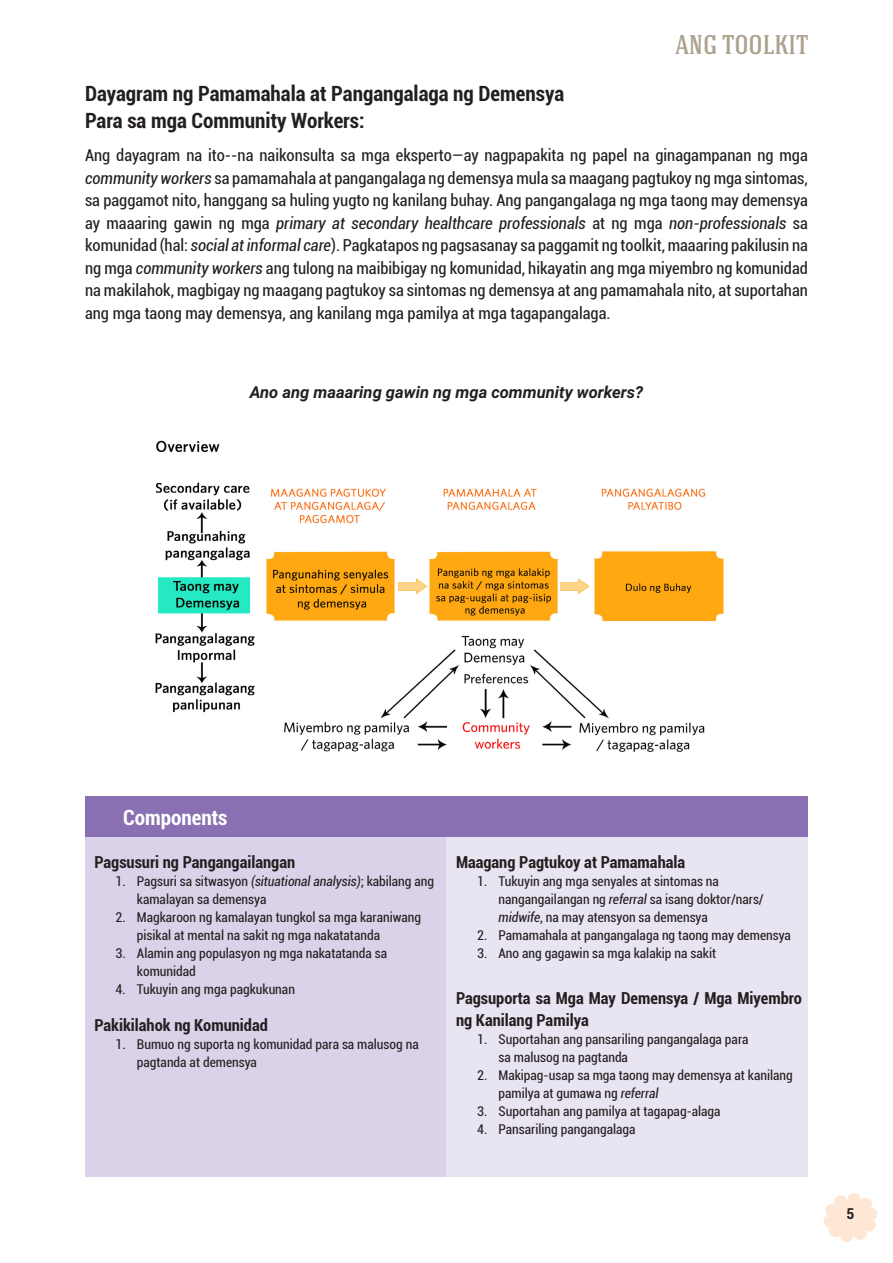
<style>
.page{position:relative;width:893px;height:1263px;background:#fff}
.page>*{position:absolute;margin:0;border:0;box-sizing:border-box;transform-origin:0 0}
.CHAPTER_HEADER{font:500 27px "Hagin Caps";color:#aba18e}
.DIAGRAM_HEADER{font:700 condensed 21px "Roboto";color:#231f20}
.DIAGRAM_HEADER-2{font:700 condensed 21px "Roboto";color:#fff}
.PARAGRAPH_BLACK{font:condensed 16.5px/22.5px "Roboto";color:#231f20;text-align:justify}
.PARAGRAPH_BLACK-2{font:700 condensed 16.5px/22.5px "Roboto";color:#231f20}
.DIAGRAM_TITLE{font:italic 700 16.5px "Roboto";color:#231f20}
.t1{font:700 condensed 15px "Roboto";color:#231f20}
.t2{font:condensed 13.5px/18px "Roboto";color:#231f20}
.s1{font-style:italic}
</style>
<div class="page">
<svg style="left:823px;top:1193px;width:55px;height:50px"></svg>
<div style="left:85px;top:796px;width:723px;height:41px;background:#8970b2"></div>
<div style="left:85px;top:837px;width:723px;height:340px;background:#d9d2e8"></div>
<div style="left:446px;top:837px;width:362px;height:340px;background:#e8e4f1"></div>
<img style="left:155px;top:440px;width:569px;height:312px">
<p class="DIAGRAM_HEADER" style="left:85px;top:79px;width:481px">Dayagram ng Pamamahala at Pangangalaga ng Demensya</p>
<p class="DIAGRAM_HEADER" style="left:85px;top:106px;width:281px">Para sa mga Community Workers:</p>
<p class="CHAPTER_HEADER" style="left:675px;top:27px;width:135px">ANG TOOLKIT</p>
<p class="PARAGRAPH_BLACK" style="left:85px;top:144px;width:724px">Ang dayagram na ito--na naikonsulta sa mga eksperto—ay nagpapakita ng papel na ginagampanan ng mga <span class="s1">community workers</span> sa pamamahala at pangangalaga ng demensya mula sa maagang pagtukoy ng mga sintomas, sa paggamot nito, hanggang sa huling yugto ng kanilang buhay. Ang pangangalaga ng mga taong may demensya ay maaaring gawin ng mga <span class="s1">primary at secondary healthcare professionals</span> at ng mga <span class="s1">non-professionals</span> sa komunidad (hal: <span class="s1">social at informal care</span>). Pagkatapos ng pagsasanay sa paggamit ng toolkit, maaaring pakilusin na ng mga <span class="s1">community workers</span> ang tulong na maibibigay ng komunidad, hikayatin ang mga miyembro ng komunidad na makilahok, magbigay ng maagang pagtukoy sa sintomas ng demensya at ang pamamahala nito, at suportahan ang mga taong may demensya, ang kanilang mga pamilya at mga tagapangalaga.</p>
<p class="DIAGRAM_TITLE" style="left:250px;top:380px;width:395px">Ano ang maaaring gawin ng mga community workers?</p>
<p class="DIAGRAM_HEADER-2" style="left:123px;top:803px;width:106px">Components</p>
<p class="PARAGRAPH_BLACK-2" style="left:94px;top:850px;width:202px">Pagsusuri ng Pangangailangan</p>
<p class="t2" style="left:137px;top:871px;width:299px;text-indent:-21px">1. Pagsuri sa sitwasyon <span class="s1">(situational analysis)</span>; kabilang ang kamalayan sa demensya</p>
<p class="t2" style="left:137px;top:907px;width:286px;text-indent:-21px">2. Magkaroon ng kamalayan tungkol sa mga karaniwang pisikal at mental na sakit ng mga nakatatanda</p>
<p class="t2" style="left:137px;top:943px;width:252px;text-indent:-21px">3. Alamin ang populasyon ng mga nakatatanda sa komunidad</p>
<p class="t2" style="left:116px;top:979px;width:181px">4. Tukuyin ang mga pagkukunan</p>
<p class="PARAGRAPH_BLACK-2" style="left:94px;top:1013px;width:175px">Pakikilahok ng Komunidad</p>
<p class="t2" style="left:137px;top:1035px;width:283px;text-indent:-21px">1. Bumuo ng suporta ng komunidad para sa malusog na pagtanda at demensya</p>
<p class="PARAGRAPH_BLACK-2" style="left:456px;top:850px;width:231px">Maagang Pagtukoy at Pamamahala</p>
<p class="t2" style="left:498px;top:871px;width:267px;text-indent:-21px">1. Tukuyin ang mga senyales at sintomas na nangangailangan ng <span class="s1">referral</span> sa isang doktor/nars/ <span class="s1">midwife</span>, na may atensyon sa demensya</p>
<p class="t2" style="left:477px;top:925px;width:315px">2. Pamamahala at pangangalaga ng taong may demensya</p>
<p class="t2" style="left:477px;top:943px;width:240px">3. Ano ang gagawin sa mga kalakip na sakit</p>
<p class="PARAGRAPH_BLACK-2" style="left:456px;top:986px;width:347px">Pagsuporta sa Mga May Demensya / Mga Miyembro ng Kanilang Pamilya</p>
<p class="t2" style="left:477px;top:1030px;width:273px">1. Suportahan ang pansariling pangangalaga para</p>
<p class="t2" style="left:498px;top:1048px;width:131px">sa malusog na pagtanda</p>
<p class="t2" style="left:498px;top:1066px;width:296px;text-indent:-21px">2. Makipag-usap sa mga taong may demensya at kanilang pamilya at gumawa ng <span class="s1">referral</span></p>
<p class="t2" style="left:477px;top:1102px;width:245px">3. Suportahan ang pamilya at tagapag-alaga</p>
<p class="t2" style="left:477px;top:1120px;width:160px">4. Pansariling pangangalaga</p>
<p class="t1" style="left:846px;top:1203px;width:9px">5</p>
</div>
